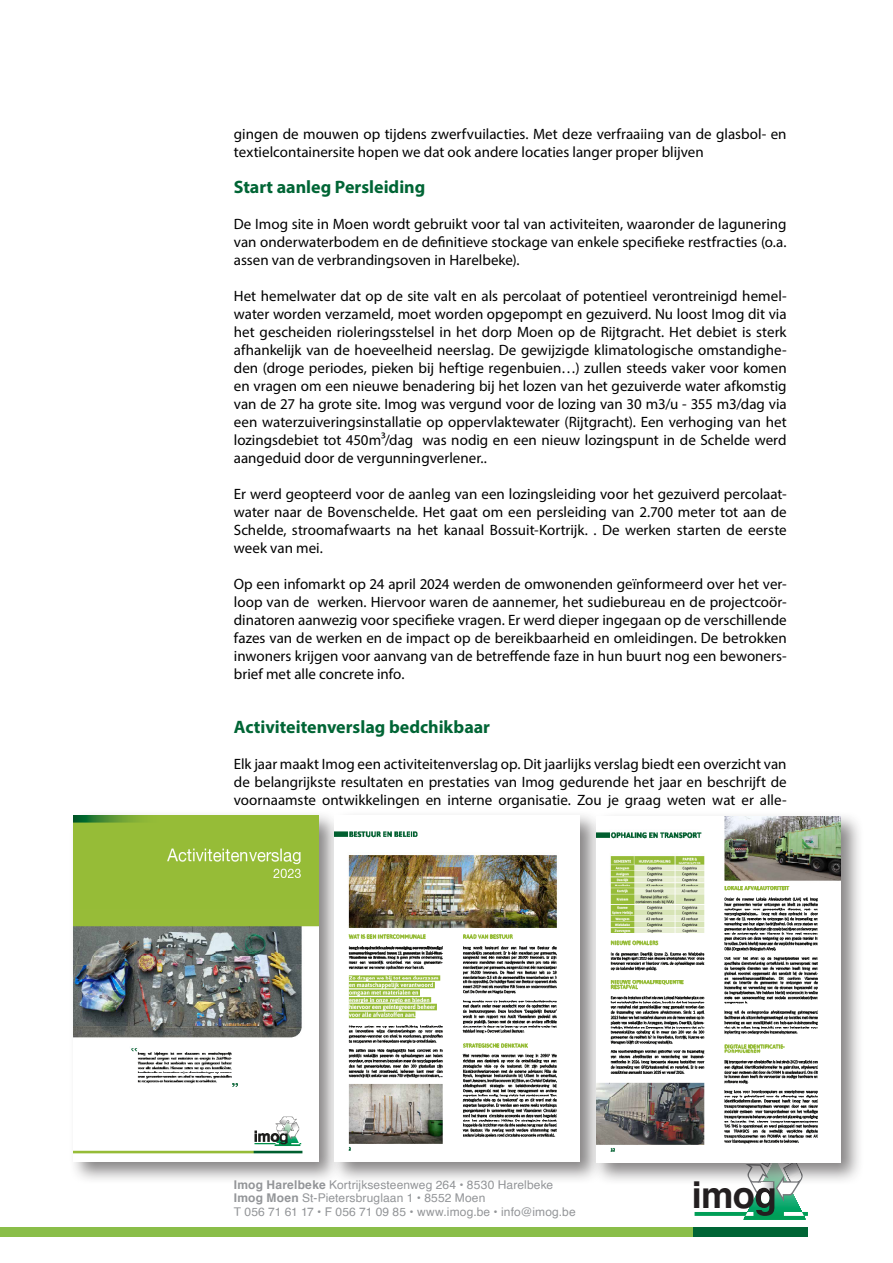
<style>
.page{position:relative;width:893px;height:1263px;background:#fff}
.page>*{position:absolute;margin:0;border:0;box-sizing:border-box;transform-origin:0 0}
.t1{font:700 36.75px "Helvetica";color:#231f20}
.t2{font:700 18px "Myriad Pro";color:#006535}
.t3{font:15px/18px "Myriad Pro";color:#000;text-align:justify}
.t4{font:12px/13.5px "Helvetica";letter-spacing:.01em;color:#939598}
.s1{font-weight:700}
</style>
<div class="page">
<svg style="left:695px;top:1186px;width:113px;height:34px"></svg>
<div style="left:0;top:1227px;width:807px;height:9px;background:#8abe49"></div>
<div style="left:693px;top:1227px;width:115px;height:9px;background:#006535"></div>
<div style="left:68px;top:810px;width:274px;height:375px;background:#231f20;opacity:.55"></div>
<img style="left:74px;top:815px;width:244px;height:346px">
<div style="left:330px;top:810px;width:273px;height:375px;background:#231f20;opacity:.55"></div>
<img style="left:335px;top:815px;width:245px;height:346px">
<div style="left:591px;top:811px;width:273px;height:375px;background:#231f20;opacity:.55"></div>
<img style="left:596px;top:816px;width:245px;height:346px">
<p class="t3" style="left:234px;top:125px;width:554px">gingen de mouwen op tijdens zwerfvuilacties. Met deze verfraaiing van de glasbol- en textielcontainersite hopen we dat ook andere locaties langer proper blijven</p>
<p class="t2" style="left:234px;top:175px;width:193px">Start aanleg Persleiding</p>
<p class="t3" style="left:234px;top:215px;width:554px">De Imog site in Moen wordt gebruikt voor tal van activiteiten, waaronder de lagunering van onderwaterbodem en de definitieve stockage van enkele specifieke restfracties (o.a. assen van de verbrandingsoven in Harelbeke).</p>
<p class="t3" style="left:234px;top:287px;width:554px">Het hemelwater dat op de site valt en als percolaat of potentieel verontreinigd hemel&shy;water worden verzameld, moet worden opgepompt en gezuiverd. Nu loost Imog dit via het gescheiden rioleringsstelsel in het dorp Moen op de Rijtgracht. Het debiet is sterk afhankelijk van de hoeveelheid neerslag. De gewijzigde klimatologische omstandighe&shy;den (droge periodes, pieken bij heftige regenbuien…) zullen steeds vaker voor komen en vragen om een nieuwe benadering bij het lozen van het gezuiverde water afkomstig van de 27 ha grote site. Imog was vergund voor de lozing van 30 m3/u - 355 m3/dag via een waterzuiveringsinstallatie op oppervlaktewater (Rijtgracht). Een verhoging van het lozingsdebiet tot 450m³/dag was nodig en een nieuw lozingspunt in de Schelde werd aangeduid door de vergunningverlener..</p>
<p class="t3" style="left:234px;top:485px;width:554px">Er werd geopteerd voor de aanleg van een lozingsleiding voor het gezuiverd percolaat&shy;water naar de Bovenschelde. Het gaat om een persleiding van 2.700 meter tot aan de Schelde, stroomafwaarts na het kanaal Bossuit-Kortrijk. . De werken starten de eerste week van mei.</p>
<p class="t3" style="left:234px;top:575px;width:554px">Op een infomarkt op 24 april 2024 werden de omwonenden geïnformeerd over het ver&shy;loop van de werken. Hiervoor waren de aannemer, het sudiebureau en de projectcoör&shy;dinatoren aanwezig voor specifieke vragen. Er werd dieper ingegaan op de verschillende fazes van de werken en de impact op de bereikbaarheid en omleidingen. De betrokken inwoners krijgen voor aanvang van de betreffende faze in hun buurt nog een bewoners&shy;brief met alle concrete info.</p>
<p class="t2" style="left:234px;top:715px;width:258px">Activiteitenverslag bedchikbaar</p>
<p class="t3" style="left:234px;top:755px;width:554px">Elk jaar maakt Imog een activiteitenverslag op. Dit jaarlijks verslag biedt een overzicht van de belangrijkste resultaten en prestaties van Imog gedurende het jaar en beschrijft de voornaamste ontwikkelingen en interne organisatie. Zou je graag weten wat er alle-</p>
<p class="t4" style="left:234px;top:1178px;width:343px"><span class="s1">Imog Harelbeke</span> Kortrijksesteenweg 264 <span class="s1">•</span> 8530 Harelbeke<br><span class="s1">Imog Moen</span> St-Pietersbruglaan 1 <span class="s1">•</span> 8552 Moen<br>T 056 71 61 17 <span class="s1">•</span> F 056 71 09 85 <span class="s1">•</span> www.imog.be <span class="s1">•</span> info@imog.be</p>
<h1 class="t1" style="left:692px;top:1170px;width:65px">imo</h1>
</div>
